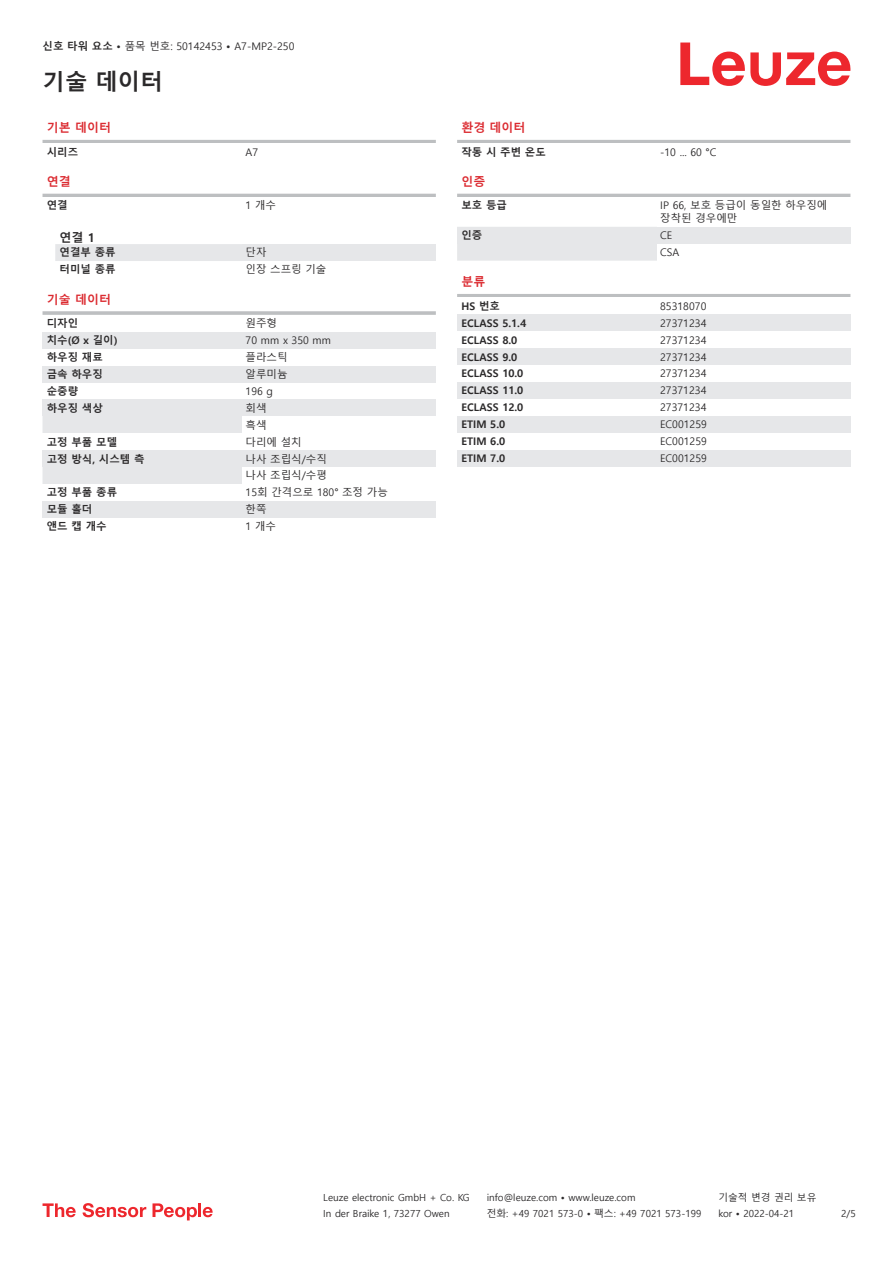
<style>
.page{position:relative;width:893px;height:1263px;background:#fff}
.page>*{position:absolute;margin:0;border:0;box-sizing:border-box;transform-origin:0 0}
.t1{font:700 22.5px "Malgun Gothic";color:#2b292a}
.t2{font:700 12px "Malgun Gothic";color:#db2a30}
.t3{font:700 12px "Malgun Gothic";color:#2b292a}
.t4{font:10.5px/17px "Malgun Gothic";color:#2b292a}
.t5{font:700 10.5px "Malgun Gothic";color:#2b292a}
.t6{font:9.75px "Malgun Gothic";color:#2b292a}
.s1{font-weight:700}
</style>
<div class="page">
<svg style="left:680px;top:43px;width:170px;height:43px"></svg>
<svg style="left:43px;top:244px;width:199px;height:240px;fill:#e6e7e9"></svg>
<hr style="left:43px;top:140px;width:393px;height:3px;background:#bdbfc1">
<hr style="left:43px;top:194px;width:393px;height:3px;background:#bdbfc1">
<div style="left:242px;top:244px;width:194px;height:17px;background:#e6e7e9"></div>
<div style="left:43px;top:295px;width:393px;height:18px;background:#fff"></div>
<hr style="left:43px;top:311px;width:393px;height:4px;background:#c6c8c9">
<div style="left:43px;top:315px;width:199px;height:17px;background:#fff"></div>
<div style="left:43px;top:332px;width:199px;height:17px;background:#e6e7e9"></div>
<div style="left:242px;top:332px;width:194px;height:17px;background:#e6e7e9"></div>
<div style="left:43px;top:349px;width:199px;height:17px;background:#fff"></div>
<div style="left:43px;top:366px;width:199px;height:17px;background:#e6e7e9"></div>
<div style="left:242px;top:366px;width:194px;height:17px;background:#e6e7e9"></div>
<div style="left:43px;top:383px;width:199px;height:16px;background:#fff"></div>
<div style="left:43px;top:399px;width:199px;height:17px;background:#e6e7e9"></div>
<div style="left:242px;top:399px;width:194px;height:17px;background:#e6e7e9"></div>
<div style="left:43px;top:433px;width:199px;height:17px;background:#fff"></div>
<div style="left:43px;top:450px;width:199px;height:17px;background:#e6e7e9"></div>
<div style="left:242px;top:450px;width:194px;height:17px;background:#e6e7e9"></div>
<div style="left:43px;top:501px;width:199px;height:17px;background:#e6e7e9"></div>
<div style="left:242px;top:501px;width:194px;height:17px;background:#e6e7e9"></div>
<div style="left:457px;top:244px;width:200px;height:17px;background:#e6e7e9"></div>
<hr style="left:457px;top:140px;width:393px;height:3px;background:#bdbfc1">
<hr style="left:457px;top:194px;width:393px;height:3px;background:#bdbfc1">
<div style="left:457px;top:227px;width:200px;height:17px;background:#e6e7e9"></div>
<div style="left:657px;top:227px;width:193px;height:17px;background:#e6e7e9"></div>
<hr style="left:457px;top:294px;width:393px;height:3px;background:#bdbfc1">
<div style="left:457px;top:314px;width:200px;height:17px;background:#e6e7e9"></div>
<div style="left:657px;top:314px;width:193px;height:17px;background:#e6e7e9"></div>
<div style="left:457px;top:348px;width:200px;height:17px;background:#e6e7e9"></div>
<div style="left:657px;top:348px;width:193px;height:17px;background:#e6e7e9"></div>
<div style="left:457px;top:382px;width:200px;height:17px;background:#e6e7e9"></div>
<div style="left:657px;top:382px;width:193px;height:17px;background:#e6e7e9"></div>
<div style="left:457px;top:416px;width:200px;height:17px;background:#e6e7e9"></div>
<div style="left:657px;top:416px;width:193px;height:17px;background:#e6e7e9"></div>
<div style="left:457px;top:450px;width:200px;height:17px;background:#e6e7e9"></div>
<div style="left:657px;top:450px;width:193px;height:17px;background:#e6e7e9"></div>
<svg style="left:43px;top:1203px;width:33px;height:14px"></svg>
<svg style="left:83px;top:1203px;width:63px;height:14px"></svg>
<svg style="left:153px;top:1203px;width:44px;height:17px"></svg>
<hr style="left:198px;top:1203px;width:3px;height:14px;background:#ed272d">
<svg style="left:203px;top:1207px;width:10px;height:10px"></svg>
<p class="t4" style="left:43px;top:38px;width:253px"><span class="s1">신호 타워 요소 •</span> 품목 번호: 50142453 <span class="s1">•</span> A7-MP2-250</p>
<h1 class="t1" style="left:43px;top:69px;width:122px">기술 데이터</h1>
<p class="t2" style="left:47px;top:121px;width:66px">기본 데이터</p>
<p class="t5" style="left:47px;top:146px;width:33px">시리즈</p>
<p class="t4" style="left:246px;top:144px;width:14px">A7</p>
<p class="t2" style="left:47px;top:175px;width:25px">연결</p>
<p class="t5" style="left:47px;top:199px;width:22px">연결</p>
<p class="t4" style="left:246px;top:197px;width:32px">1 개수</p>
<p class="t3" style="left:60px;top:230px;width:37px">연결 1</p>
<p class="t5" style="left:60px;top:246px;width:58px">연결부 종류</p>
<p class="t4" style="left:246px;top:244px;width:22px">단자</p>
<p class="t5" style="left:60px;top:263px;width:58px">터미널 종류</p>
<p class="t4" style="left:246px;top:261px;width:82px">인장 스프링 기술</p>
<p class="t2" style="left:47px;top:292px;width:66px">기술 데이터</p>
<p class="t5" style="left:47px;top:317px;width:33px">디자인</p>
<p class="t4" style="left:246px;top:315px;width:33px">원주형</p>
<p class="t5" style="left:47px;top:334px;width:72px">치수(Ø x 길이)</p>
<p class="t4" style="left:246px;top:332px;width:87px">70 mm x 350 mm</p>
<p class="t5" style="left:47px;top:351px;width:58px">하우징 재료</p>
<p class="t4" style="left:246px;top:349px;width:43px">플라스틱</p>
<p class="t5" style="left:47px;top:368px;width:58px">금속 하우징</p>
<p class="t4" style="left:246px;top:366px;width:43px">알루미늄</p>
<p class="t5" style="left:47px;top:385px;width:33px">순중량</p>
<p class="t4" style="left:246px;top:383px;width:29px">196 g</p>
<p class="t5" style="left:47px;top:402px;width:58px">하우징 색상</p>
<p class="t4" style="left:246px;top:400px;width:22px">회색 흑색</p>
<p class="t5" style="left:47px;top:435px;width:72px">고정 부품 모델</p>
<p class="t4" style="left:246px;top:433px;width:58px">다리에 설치</p>
<p class="t5" style="left:47px;top:452px;width:99px">고정 방식, 시스템 측</p>
<p class="t4" style="left:246px;top:450px;width:83px">나사 조립식/수직 나사 조립식/수평</p>
<p class="t5" style="left:47px;top:486px;width:72px">고정 부품 종류</p>
<p class="t4" style="left:246px;top:484px;width:144px">15회 간격으로 180° 조정 가능</p>
<p class="t5" style="left:47px;top:503px;width:47px">모듈 홀더</p>
<p class="t4" style="left:246px;top:501px;width:22px">한쪽</p>
<p class="t5" style="left:47px;top:520px;width:61px">앤드 캡 개수</p>
<p class="t4" style="left:246px;top:518px;width:32px">1 개수</p>
<p class="t2" style="left:461px;top:121px;width:66px">환경 데이터</p>
<p class="t5" style="left:461px;top:146px;width:86px">작동 시 주변 온도</p>
<p class="t4" style="left:660px;top:144px;width:58px">-10 ... 60 °C</p>
<p class="t2" style="left:461px;top:175px;width:25px">인증</p>
<p class="t5" style="left:461px;top:199px;width:47px">보호 등급</p>
<p class="t4" style="left:660px;top:200px;width:169px;line-height:12.6px">IP 66, 보호 등급이 동일한 하우징에 장착된 경우에만</p>
<p class="t5" style="left:461px;top:229px;width:22px">인증</p>
<p class="t4" style="left:660px;top:227px;width:21px">CE<br>CSA</p>
<p class="t2" style="left:461px;top:275px;width:25px">분류</p>
<p class="t5" style="left:461px;top:300px;width:40px">HS 번호</p>
<p class="t4" style="left:660px;top:298px;width:48px">85318070</p>
<p class="t5" style="left:461px;top:317px;width:66px">ECLASS 5.1.4</p>
<p class="t4" style="left:660px;top:315px;width:48px">27371234</p>
<p class="t5" style="left:461px;top:334px;width:57px">ECLASS 8.0</p>
<p class="t4" style="left:660px;top:332px;width:48px">27371234</p>
<p class="t5" style="left:461px;top:350px;width:57px">ECLASS 9.0</p>
<p class="t4" style="left:660px;top:348px;width:48px">27371234</p>
<p class="t5" style="left:461px;top:367px;width:63px">ECLASS 10.0</p>
<p class="t4" style="left:660px;top:365px;width:48px">27371234</p>
<p class="t5" style="left:461px;top:384px;width:63px">ECLASS 11.0</p>
<p class="t4" style="left:660px;top:382px;width:48px">27371234</p>
<p class="t5" style="left:461px;top:401px;width:63px">ECLASS 12.0</p>
<p class="t4" style="left:660px;top:399px;width:48px">27371234</p>
<p class="t5" style="left:461px;top:418px;width:45px">ETIM 5.0</p>
<p class="t4" style="left:660px;top:416px;width:48px">EC001259</p>
<p class="t5" style="left:461px;top:435px;width:45px">ETIM 6.0</p>
<p class="t4" style="left:660px;top:433px;width:48px">EC001259</p>
<p class="t5" style="left:461px;top:452px;width:45px">ETIM 7.0</p>
<p class="t4" style="left:660px;top:450px;width:48px">EC001259</p>
<p class="t6" style="left:323px;top:1192px;width:148px">Leuze electronic GmbH + Co. KG</p>
<p class="t6" style="left:487px;top:1192px;width:150px">info@leuze.com • www.leuze.com</p>
<p class="t6" style="left:718px;top:1192px;width:100px">기술적 변경 권리 보유</p>
<p class="t6" style="left:323px;top:1208px;width:128px">In der Braike 1, 73277 Owen</p>
<p class="t6" style="left:487px;top:1208px;width:216px">전화: +49 7021 573-0 • 팩스: +49 7021 573-199</p>
<p class="t6" style="left:718px;top:1208px;width:77px">kor • 2022-04-21</p>
<p class="t6" style="left:841px;top:1208px;width:16px">2 /5</p>
</div>
